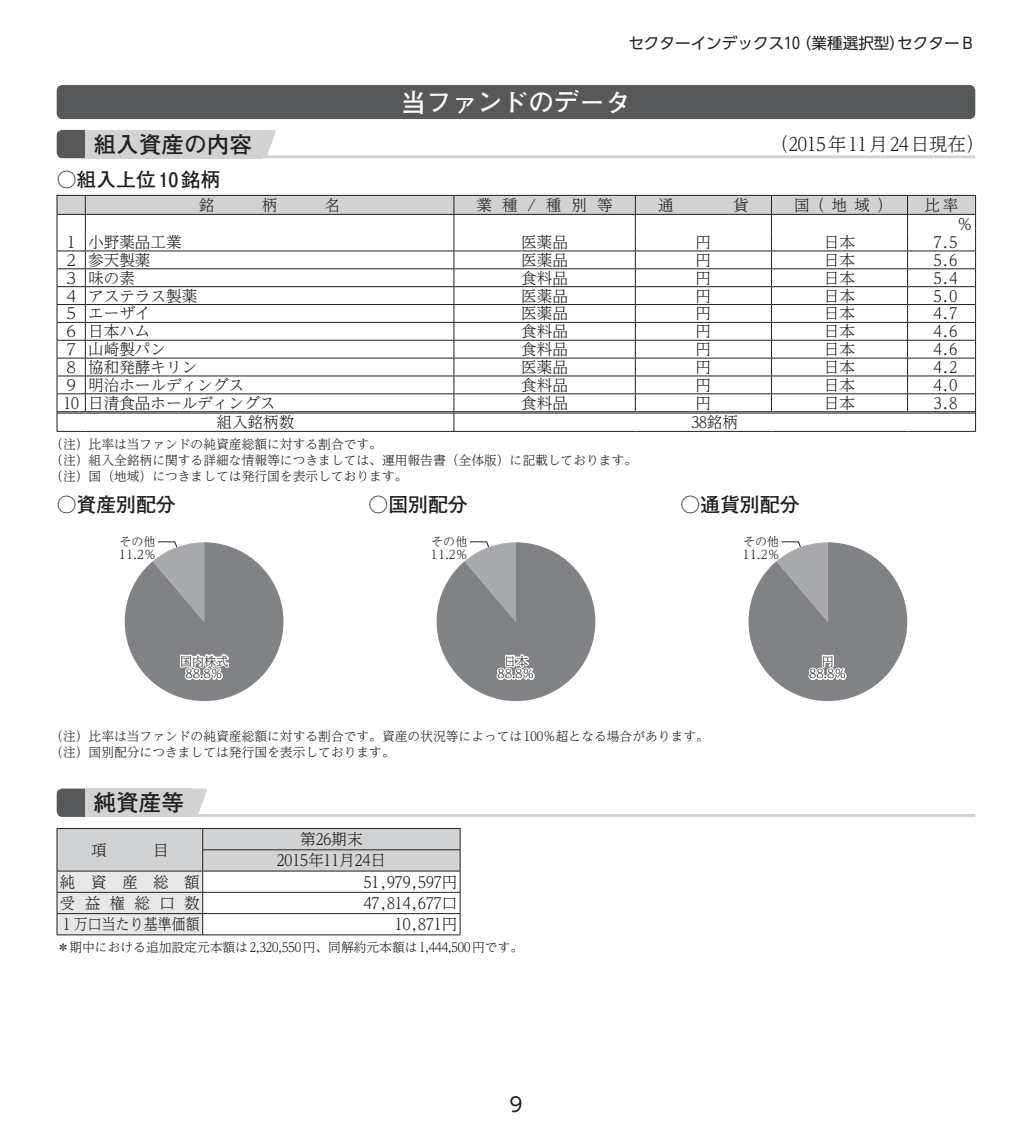
<style>
.page{position:relative;width:1032px;height:1134px;background:#fff}
.page>*{position:absolute;margin:0;border:0;box-sizing:border-box;transform-origin:0 0}
.t1{font:700 25.6px "Futo Go B101 Pro";color:#fff}
.t2{font:700 22.6px "Futo Go B101 Pro";color:#231f20}
.t3{font:700 19.8px "Futo Go B101 Pro";color:#231f20}
.t4{font:19.8px "UD Shin Go Pro";color:#231f20}
.t5{font:300 18.4px "UD Reimin Pro";color:#231f20}
.t6{font:300 15.6px/19px "UD Reimin Pro";color:#231f20}
.t7{font:15.6px "UD Shin Go Pro";color:#231f20}
.t8{font:300 15.6px "UD Reimin Pro";color:#231f20;scale:.89 1}
.t9{font:300 12.8px/16.4px "UD Reimin Pro";color:#231f20}
.t10{font:300 12px/12.8px "UD Reimin Pro";color:#231f20;text-align:center}
</style>
<div class="page">
<div style="left:57px;top:85px;width:918px;height:34px;background:#57585a;border-radius:6px"></div>
<hr style="left:85px;top:155px;width:890px;height:3px;background:#d1d2d4">
<svg style="left:57px;top:130px;width:28px;height:28px"></svg>
<div style="left:85px;top:130px;width:177px;height:28px;background:#d1d2d4"></div>
<svg style="left:262px;top:130px;width:14px;height:26px"></svg>
<svg style="left:57px;top:195px;width:919px;height:237px"></svg>
<svg style="left:124px;top:541px;width:160px;height:160px"></svg>
<svg style="left:436px;top:541px;width:160px;height:160px"></svg>
<svg style="left:748px;top:541px;width:160px;height:160px"></svg>
<hr style="left:85px;top:814px;width:890px;height:3px;background:#d1d2d4">
<svg style="left:57px;top:788px;width:28px;height:29px"></svg>
<div style="left:85px;top:788px;width:108px;height:29px;background:#d1d2d4"></div>
<svg style="left:193px;top:788px;width:14px;height:26px"></svg>
<svg style="left:57px;top:828px;width:404px;height:107px"></svg>
<hr style="left:57px;top:892px;width:146px;height:1px;background:#231f20">
<hr style="left:57px;top:913px;width:146px;height:1px;background:#231f20">
<hr style="left:57px;top:934px;width:146px;height:1px;background:#231f20">
<hr style="left:203px;top:892px;width:257px;height:1px;background:#231f20">
<hr style="left:203px;top:913px;width:257px;height:1px;background:#231f20">
<hr style="left:203px;top:934px;width:257px;height:1px;background:#231f20">
<p class="t7" style="left:628px;top:31px;width:348px">セクターインデックス10（業種選択型）セクターＢ</p>
<h1 class="t1" style="left:401px;top:82px;width:231px">当ファンドのデータ</h1>
<h2 class="t2" style="left:94px;top:126px;width:160px">組入資産の内容</h2>
<p class="t5" style="left:770px;top:129px;width:216px">（2015年11月 24日現在）</p>
<p class="t3" style="left:57px;top:164px;width:165px">○組入上位 10銘柄</p>
<p class="t6" style="left:199px;top:195px;width:17px">銘</p>
<p class="t6" style="left:262px;top:195px;width:17px">柄</p>
<p class="t6" style="left:325px;top:195px;width:17px">名</p>
<p class="t6" style="left:477px;top:195px;width:138px">業種/種別等</p>
<p class="t6" style="left:658px;top:195px;width:17px">通</p>
<p class="t6" style="left:733px;top:195px;width:17px">貨</p>
<p class="t6" style="left:794px;top:195px;width:100px">国（地域）</p>
<p class="t6" style="left:957px;top:195px;width:17px;text-indent:-33px">比率％</p>
<p class="t6" style="left:63px;top:232px;width:6px">1</p>
<p class="t6" style="left:88px;top:232px;width:95px">小野薬品工業</p>
<p class="t6" style="left:521px;top:232px;width:48px">医薬品</p>
<p class="t6" style="left:695px;top:232px;width:17px">円</p>
<p class="t6" style="left:824px;top:232px;width:33px">日本</p>
<p class="t6" style="left:934px;top:232px;width:25px">7.5</p>
<p class="t6" style="left:63px;top:250px;width:89px">2 参天製薬</p>
<p class="t6" style="left:521px;top:250px;width:48px">医薬品</p>
<p class="t6" style="left:695px;top:250px;width:17px">円</p>
<p class="t6" style="left:824px;top:250px;width:33px">日本</p>
<p class="t6" style="left:934px;top:250px;width:25px">5.6</p>
<p class="t6" style="left:63px;top:268px;width:73px">3 味の素</p>
<p class="t6" style="left:521px;top:268px;width:48px">食料品</p>
<p class="t6" style="left:695px;top:268px;width:17px">円</p>
<p class="t6" style="left:824px;top:268px;width:33px">日本</p>
<p class="t6" style="left:934px;top:268px;width:25px">5.4</p>
<p class="t6" style="left:63px;top:286px;width:135px">4 アステラス製薬</p>
<p class="t6" style="left:521px;top:286px;width:48px">医薬品</p>
<p class="t6" style="left:695px;top:286px;width:17px">円</p>
<p class="t6" style="left:824px;top:286px;width:33px">日本</p>
<p class="t6" style="left:934px;top:286px;width:25px">5.0</p>
<p class="t6" style="left:63px;top:303px;width:89px">5 エーザイ</p>
<p class="t6" style="left:521px;top:303px;width:48px">医薬品</p>
<p class="t6" style="left:695px;top:303px;width:17px">円</p>
<p class="t6" style="left:824px;top:303px;width:33px">日本</p>
<p class="t6" style="left:934px;top:303px;width:25px">4.7</p>
<p class="t6" style="left:63px;top:321px;width:89px">6 日本ハム</p>
<p class="t6" style="left:521px;top:321px;width:48px">食料品</p>
<p class="t6" style="left:695px;top:321px;width:17px">円</p>
<p class="t6" style="left:824px;top:321px;width:33px">日本</p>
<p class="t6" style="left:934px;top:321px;width:25px">4.6</p>
<p class="t6" style="left:63px;top:339px;width:104px">7 山崎製パン</p>
<p class="t6" style="left:521px;top:339px;width:48px">食料品</p>
<p class="t6" style="left:695px;top:339px;width:17px">円</p>
<p class="t6" style="left:824px;top:339px;width:33px">日本</p>
<p class="t6" style="left:934px;top:339px;width:25px">4.6</p>
<p class="t6" style="left:63px;top:357px;width:135px">8 協和発酵キリン</p>
<p class="t6" style="left:521px;top:357px;width:48px">医薬品</p>
<p class="t6" style="left:695px;top:357px;width:17px">円</p>
<p class="t6" style="left:824px;top:357px;width:33px">日本</p>
<p class="t6" style="left:934px;top:357px;width:25px">4.2</p>
<p class="t6" style="left:63px;top:375px;width:182px">9 明治ホールディングス</p>
<p class="t6" style="left:521px;top:375px;width:48px">食料品</p>
<p class="t6" style="left:695px;top:375px;width:17px">円</p>
<p class="t6" style="left:824px;top:375px;width:33px">日本</p>
<p class="t6" style="left:934px;top:375px;width:25px">4.0</p>
<p class="t6" style="left:63px;top:393px;width:213px">10 日清食品ホールディングス</p>
<p class="t6" style="left:521px;top:393px;width:48px">食料品</p>
<p class="t6" style="left:695px;top:393px;width:17px">円</p>
<p class="t6" style="left:824px;top:393px;width:33px">日本</p>
<p class="t6" style="left:934px;top:393px;width:25px">3.8</p>
<p class="t6" style="left:216px;top:412px;width:79px">組入銘柄数</p>
<p class="t6" style="left:691px;top:412px;width:48px">38銘柄</p>
<p class="t9" style="left:50px;top:435px;width:588px">（注）比率は当ファンドの純資産総額に対する割合です。<br>（注）組入全銘柄に関する詳細な情報等につきましては、運用報告書（全体版）に記載しております。（注）国（地域）につきましては発行国を表示しております。</p>
<p class="t3" style="left:57px;top:488px;width:121px">○資産別配分</p>
<p class="t3" style="left:680px;top:488px;width:121px">○通貨別配分</p>
<p class="t3" style="left:369px;top:488px;width:101px">○国別配分</p>
<p class="t10" style="left:119px;top:535px;width:39px;text-align:left">その他<br>11.2％</p>
<p class="t10" style="left:431px;top:535px;width:39px;text-align:left">その他<br>11.2％</p>
<p class="t10" style="left:742px;top:535px;width:39px;text-align:left">その他<br>11.2％</p>
<p class="t10" style="left:180px;top:654px;width:50px">国内株式<br>88.8％</p>
<p class="t10" style="left:497px;top:654px;width:39px">日本<br>88.8％</p>
<p class="t10" style="left:809px;top:654px;width:39px">円<br>88.8％</p>
<p class="t9" style="left:50px;top:727px;width:660px">（注）比率は当ファンドの純資産総額に対する割合です。資産の状況等によっては 100％超となる場合があります。（注）国別配分につきましては発行国を表示しております。</p>
<h2 class="t2" style="left:94px;top:785px;width:92px">純資産等</h2>
<p class="t6" style="left:91px;top:840px;width:17px">項</p>
<p class="t6" style="left:153px;top:840px;width:17px">目</p>
<p class="t6" style="left:277px;top:828px;width:111px;line-height:21.2px;text-align:center">第26期末<br>2015年11月24日</p>
<p class="t6" style="left:60px;top:872px;width:142px">純資産総額</p>
<p class="t6" style="left:364px;top:872px;width:95px">51,979,597円</p>
<p class="t6" style="left:60px;top:893px;width:142px">受益権総口数</p>
<p class="t6" style="left:364px;top:893px;width:95px">47,814,677口</p>
<p class="t8" style="left:60px;top:911px;width:159px">1 万口当たり基準価額</p>
<p class="t6" style="left:395px;top:914px;width:64px">10,871円</p>
<p class="t9" style="left:57px;top:938px;width:468px">＊期中における追加設定元本額は 2,320,550円、同解約元本額は 1,444,500円です。</p>
<p class="t4" style="left:509px;top:1088px;width:15px">9</p>
</div>
